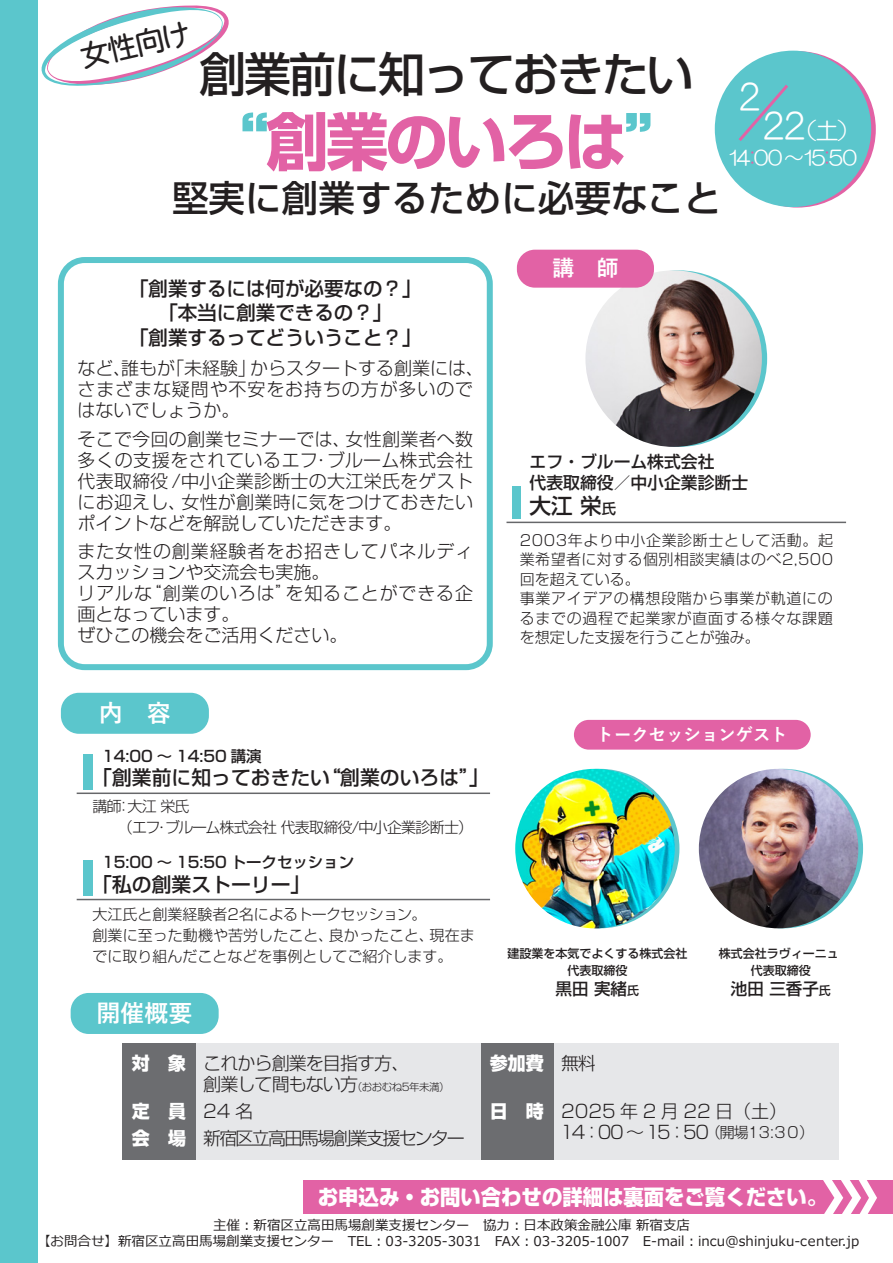
<style>
.page{position:relative;width:893px;height:1263px;background:#fff}
.page>*{position:absolute;margin:0;border:0;box-sizing:border-box;transform-origin:0 0}
.t1{font:700 62.7px "Shin Go Pro";letter-spacing:-.05em;color:#e262a5}
.t2{font:500 47.1px "Shin Go Pro";letter-spacing:-.05em;color:#231f20}
.t3{font:500 36.6px "Shin Go Pro";color:#231f20}
.t4{font:35.1px "HG Maru Gothic MPRO";color:#fff;scale:.8 1}
.t5{font:29.4px "DFHS Maru Gothic W4 WIN RKSJ H";color:#231f20}
.t6{font:700 24px "Yu Gothic";color:#fff}
.t7{font:23.4px "HG Maru Gothic MPRO";color:#fff}
.t8{font:700 22.2px "Yu Gothic";color:#fff}
.t9{font:500 21.6px "Shin Go Pro";color:#231f20}
.t10{font:800 21px "Shin Go Pro";color:#fff}
.t11{font:20.25px "HG Maru Gothic MPRO";letter-spacing:-.13em;color:#fff;scale:.95 1}
.t12{font:500 19.8px "Shin Go Pro";color:#231f20}
.t13{font:500 19.5px/24.8px "Shin Go Pro";color:#231f20;text-align:center}
.t14{font:300 18px/21px "Shin Go Pro";color:#231f20}
.t15{font:300 18px/21px "Shin Go Pro";letter-spacing:.045em;color:#231f20}
.t16{font:300 18px/21px "Shin Go Pro";letter-spacing:-.04em;color:#231f20}
.t17{font:300 18px/27px "Shin Go Pro";letter-spacing:-.095em;color:#231f20}
.t18{font:800 18px/27px "Shin Go Pro";color:#fff}
.t19{font:300 18px "Shin Go Pro";letter-spacing:-.05em;color:#231f20}
.t20{font:700 17.4px "Yu Gothic";color:#fff}
.t21{font:500 16.8px/21px "Shin Go Pro";color:#231f20}
.t22{font:500 16.5px "Shin Go Pro";color:#231f20}
.t23{font:500 15.45px "Shin Go Pro";color:#231f20}
.t24{font:300 15px/19.5px "Shin Go Pro";letter-spacing:.04em;color:#231f20}
.t25{font:300 15px/21.1px "Shin Go Pro";letter-spacing:.005em;color:#231f20}
.t26{font:300 15px/21.1px "Shin Go Pro";letter-spacing:-.05em;color:#231f20}
.t27{font:13.5px/16.2px "Meiryo";color:#231f20;text-align:center}
.t28{font:500 12px/16.5px "Shin Go Pro";color:#231f20;text-align:center}
.t29{font:300 10.5px "Shin Go Pro";letter-spacing:-.05em;color:#231f20}
.s1{color:#5bc6cc}
.s2{font-size:35.1px}
.s3{color:#e262a5}
.s4{font-size:14.4px}
.s5{font-size:18px}
.s6{font-size:12px}
.s7{font-size:15px}
.s8{font-family:"Gothic MB101 Pr 6 N";font-size:15px}
</style>
<div class="page">
<div style="left:303px;top:1180px;width:590px;height:33px;background:#e262a5"></div>
<svg style="left:822px;top:1180px;width:55px;height:34px"></svg>
<div style="left:0;top:0;width:38px;height:1263px;background:#5bc6cc"></div>
<div style="left:480px;top:1043px;width:75px;height:116px;background:#6c6d70"></div>
<div style="left:554px;top:1043px;width:284px;height:116px;background:#e6e7e9"></div>
<div style="left:123px;top:1043px;width:74px;height:116px;background:#6c6d70"></div>
<div style="left:196px;top:1043px;width:285px;height:116px;background:#e6e7e9"></div>
<div style="left:71px;top:993px;width:148px;height:41px;background:#5bc6cc;border-radius:18px"></div>
<hr style="left:77px;top:792px;width:413px;height:2px;background:#66676a">
<div style="left:83px;top:754px;width:10px;height:35px;background:#5bc6cc"></div>
<div style="left:61px;top:693px;width:148px;height:41px;background:#5bc6cc;border-radius:18px"></div>
<svg style="left:591px;top:270px;width:176px;height:177px"></svg>
<img style="left:585px;top:270px;width:177px;height:177px;border-radius:88px">
<hr style="left:506px;top:522px;width:340px;height:1px;background:#66676a">
<div style="left:512px;top:487px;width:9px;height:32px;background:#5bc6cc"></div>
<div style="left:517px;top:250px;width:137px;height:38px;background:#e262a5;border-radius:18px"></div>
<div style="left:58px;top:257px;width:435px;height:413px;border:6px solid #5bc6cc;border-radius:24px"></div>
<svg style="left:719px;top:51px;width:157px;height:157px"></svg>
<div style="left:715px;top:51px;width:156px;height:156px;background:#5bc6cc;border-radius:50%"></div>
<svg style="left:738px;top:85px;width:50px;height:56px"></svg>
<svg style="left:41px;top:5px;width:188px;height:81px"></svg>
<hr style="left:77px;top:899px;width:413px;height:1px;background:#66676a">
<div style="left:83px;top:860px;width:10px;height:35px;background:#5bc6cc"></div>
<div style="left:520px;top:769px;width:159px;height:159px;background:#5bc6cc;border-radius:50%"></div>
<img style="left:515px;top:769px;width:160px;height:159px;border-radius:80px">
<div style="left:574px;top:720px;width:237px;height:30px;background:#e262a5;border-radius:15px"></div>
<svg style="left:704px;top:769px;width:159px;height:159px"></svg>
<img style="left:699px;top:769px;width:159px;height:159px;border-radius:80px">
<h3 class="t5" style="left:78px;top:43px;width:115px;rotate:-13deg">女性向け</h3>
<h2 class="t2" style="left:199px;top:36px;width:495px">創業前に知っておきたい</h2>
<h1 class="t1" style="left:207px;top:92px;width:481px"><span class="s1">“</span>創業のいろは<span class="s1">”</span></h1>
<h3 class="t3" style="left:172px;top:169px;width:550px">堅実に創業するために必要なこと</h3>
<h3 class="t4" style="left:739px;top:79px;width:28px">2</h3>
<p class="t7" style="left:763px;top:118px;width:98px"><span class="s2">22</span>（土）</p>
<p class="t11" style="left:727px;top:148px;width:138px">14<span class="s3">:</span>00～15<span class="s3">:</span>50</p>
<p class="t13" style="left:129px;top:273px;width:294px">「創業するには何が必要なの？」「本当に創業できるの？」<br>「創業するってどういうこと？」</p>
<p class="t14" style="left:78px;top:356px;width:408px">など、誰もが「未経験」からスタートする創業には、さまざまな疑問や不安をお持ちの方が多いのではないでしょうか。</p>
<p class="t14" style="left:78px;top:426px;width:397px;text-align:justify">そこで今回の創業セミナーでは、女性創業者へ数多くの支援をされているエフ・ブルーム株式会社代表取締役 /中小企業診断士の大江栄氏をゲストにお迎えし、女性が創業時に気をつけておきたいポイントなどを解説していただきます。</p>
<p class="t15" style="left:78px;top:539px;width:397px">また女性の創業経験者をお招きしてパネルディスカッションや交流会も実施。<br>リアルな“創業のいろは”を知ることができる企画となっています。<br>ぜひこの機会をご活用ください。</p>
<p class="t8" style="left:552px;top:256px;width:68px">講　師</p>
<p class="t21" style="left:530px;top:449px;width:220px">エフ・ブルーム株式会社<br>代表取締役／中小企業診断士</p>
<p class="t9" style="left:530px;top:488px;width:88px">大江 栄<span class="s4">氏</span></p>
<p class="t24" style="left:520px;top:528px;width:315px">2003年より中小企業診断士として活動。起業希望者に対する個別相談実績はのべ2,500回を超えている。<br>事業アイデアの構想段階から事業が軌道にのるまでの過程で起業家が直面する様々な課題を想定した支援を行うことが強み。</p>
<h3 class="t6" style="left:99px;top:699px;width:73px">内　容</h3>
<p class="t23" style="left:102px;top:743px;width:161px">14:00 ～ 14:50 講演</p>
<p class="t12" style="left:92px;top:761px;width:398px">「創業前に知っておきたい“創業のいろは”」</p>
<p class="t26" style="left:93px;top:794px;width:382px">講師：大江 栄氏<br>　　 （エフ・ブルーム株式会社 代表取締役/中小企業診断士）</p>
<p class="t23" style="left:102px;top:849px;width:253px">15:00 ～ 15:50 トークセッション</p>
<p class="t12" style="left:92px;top:868px;width:219px">「私の創業ストーリー」</p>
<p class="t25" style="left:93px;top:902px;width:384px">大江氏と創業経験者2名によるトークセッション。<br>創業に至った動機や苦労したこと、良かったこと、現在までに取り組んだことなどを事例としてご紹介します。</p>
<h3 class="t6" style="left:97px;top:999px;width:98px">開催概要</h3>
<p class="t18" style="left:132px;top:1047px;width:55px">対　象</p>
<p class="t18" style="left:132px;top:1095px;width:55px">定　員会　場</p>
<p class="t19" style="left:203px;top:1048px;width:208px">これから創業を目指す方、</p>
<p class="t29" style="left:203px;top:1078px;width:248px"><span class="s5">創業して間もない方</span>（おおむね5年未満）</p>
<p class="t17" style="left:203px;top:1095px;width:263px">24 名<br>新宿区立高田馬場創業支援センター</p>
<p class="t20" style="left:597px;top:725px;width:193px">トークセッションゲスト</p>
<p class="t28" style="left:507px;top:944px;width:181px">建設業を本気でよくする株式会社代表取締役</p>
<p class="t22" style="left:556px;top:975px;width:85px">黒田 実緒<span class="s6">氏</span></p>
<p class="t28" style="left:719px;top:944px;width:122px">株式会社ラヴィーニュ代表取締役</p>
<p class="t22" style="left:731px;top:975px;width:101px">池田 三香子<span class="s6">氏</span></p>
<p class="t18" style="left:490px;top:1047px;width:55px">参加費</p>
<p class="t18" style="left:490px;top:1095px;width:55px">日　時</p>
<p class="t14" style="left:561px;top:1050px;width:36px">無料</p>
<p class="t16" style="left:560px;top:1098px;width:255px">2025 年 2 月 22 日（土）<br>14：00～ 15：50<span class="s7">（開場</span><span class="s8">１</span><span class="s7">３:３０）</span></p>
<p class="t10" style="left:318px;top:1180px;width:511px">お申込み・お問い合わせの詳細は裏面をご覧ください。</p>
<p class="t27" style="left:37px;top:1218px;width:824px">主催︓新宿区立高田馬場創業支援センター　協力︓日本政策金融公庫 新宿支店<br>【お問合せ】新宿区立高田馬場創業支援センター　TEL︓03-3205-3031　FAX︓03-3205-1007　E-mail︓incu@shinjuku-center.jp</p>
</div>
